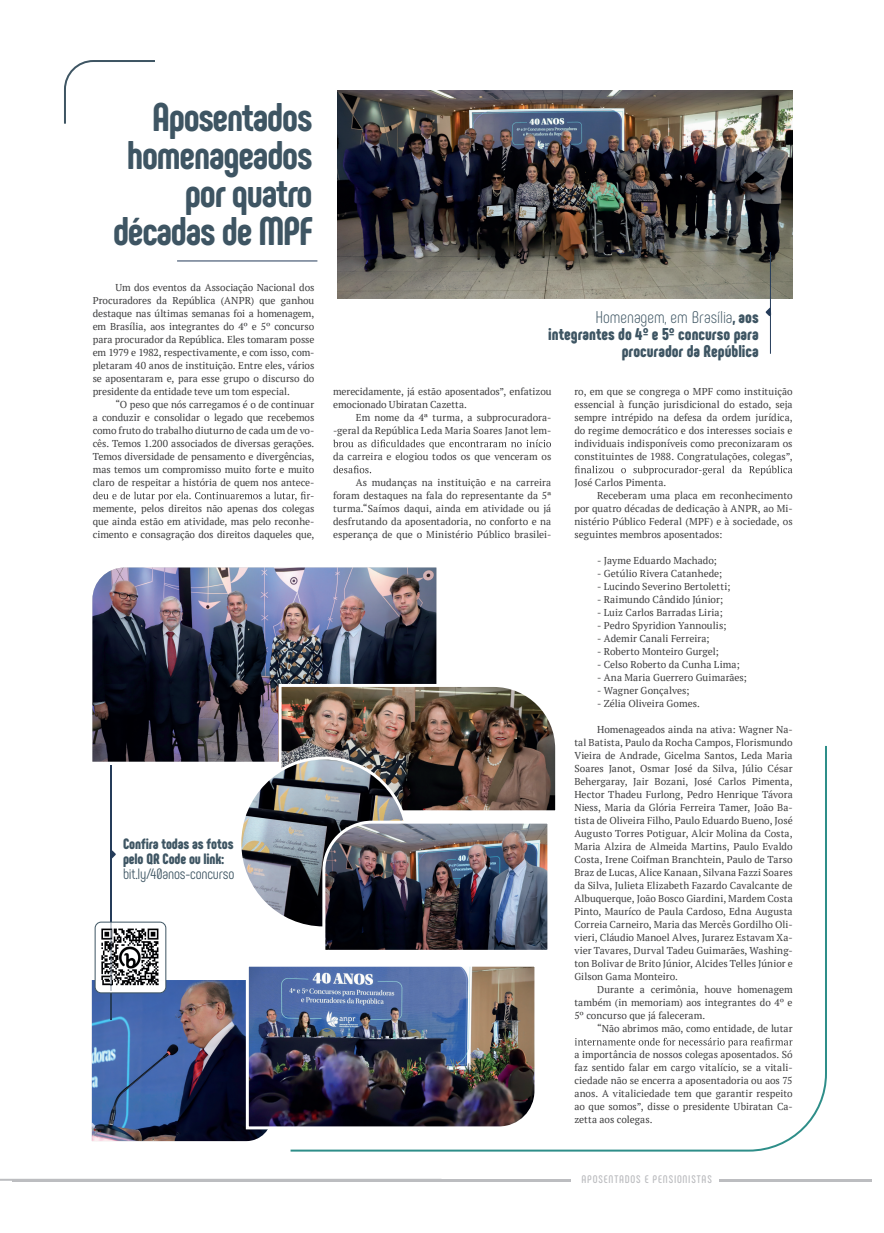
<style>
.page{position:relative;width:884px;height:1233px;background:#fff}
.page>*{position:absolute;margin:0;border:0;box-sizing:border-box;transform-origin:0 0}
.t1{font:800 40px/38px "Phenomena";letter-spacing:-.03em;color:#3e5563;text-align:right}
.t2{font:900 17px/17px "Phenomena";color:#3e5563;text-align:right}
.t3{font:900 15px/15px "Phenomena";letter-spacing:-.01em;color:#3e5563}
.t4{font:15px "Phenomena";letter-spacing:-.01em;color:#3e5563}
.t5{font:700 11px "Phenomena";letter-spacing:.075em;color:#bcbdc0}
.t6{font:10px/13px "PT Serif";color:#3e3e3f;text-align:justify}
.s1{font-weight:300}
.s2{font-family:"Gotham Narrow"}
</style>
<div class="page">
<hr style="left:0;top:1178px;width:441px;height:2px;background:#bcbdc0">
<svg style="left:290px;top:746px;width:537px;height:406px"></svg>
<hr style="left:719px;top:1179px;width:152px;height:2px;background:#bcbdc0">
<hr style="left:12px;top:1179px;width:559px;height:2px;background:#bcbdc0">
<img style="left:92px;top:567px;width:344px;height:194px">
<img style="left:337px;top:90px;width:455px;height:208px">
<svg style="left:93px;top:491px;width:221px;height:10px"></svg>
<svg style="left:64px;top:60px;width:91px;height:64px"></svg>
<hr style="left:177px;top:260px;width:140px;height:1px;background:#253c5a">
<svg style="left:333px;top:439px;width:218px;height:10px"></svg>
<svg style="left:333px;top:465px;width:38px;height:8px"></svg>
<svg style="left:575px;top:465px;width:217px;height:10px"></svg>
<svg style="left:575px;top:1037px;width:218px;height:10px"></svg>
<hr style="left:770px;top:252px;width:1px;height:102px;background:#253c5a">
<hr style="left:111px;top:765px;width:1px;height:225px;background:#253c5a">
<svg style="left:766px;top:307px;width:4px;height:10px"></svg>
<svg style="left:110px;top:849px;width:6px;height:10px"></svg>
<img style="left:95px;top:923px;width:71px;height:57px">
<img style="left:111px;top:923px;width:1px;height:57px">
<img style="left:92px;top:980px;width:176px;height:161px">
<div style="left:95px;top:921px;width:71px;height:72px;border:1px solid #3e5563;border-radius:6px"></div>
<img style="left:240px;top:758px;width:37px;height:154px">
<img style="left:277px;top:682px;width:283px;height:272px">
<img style="left:244px;top:962px;width:295px;height:168px">
<h1 class="t1" style="left:113px;top:98px;width:201px">Aposentados homenageados por quatro décadas de MPF</h1>
<p class="t6" style="left:93px;top:281px;width:223px;text-indent:23px">Um dos eventos da Associação Nacional dos Procuradores da República (ANPR) que ganhou destaque nas últimas semanas foi a homenagem, em Brasília, aos integrantes do 4º e 5º concurso para procurador da República. Eles tomaram posse em 1979 e 1982, respectivamente, e com isso, com&shy;pletaram 40 anos de instituição. Entre eles, vários se aposentaram e, para esse grupo o discurso do presidente da entidade teve um tom especial.</p>
<p class="t6" style="left:93px;top:398px;width:223px;text-indent:23px">“O peso que nós carregamos é o de continuar a conduzir e consolidar o legado que recebemos como fruto do trabalho diuturno de cada um de vo&shy;cês. Temos 1.200 associados de diversas gerações.<br>Temos diversidade de pensamento e divergências, mas temos um compromisso muito forte e muito claro de respeitar a história de quem nos antece-</p>
<p class="t6" style="left:93px;top:502px;width:223px">memente, pelos direitos não apenas dos colegas que ainda estão em atividade, mas pelo reconhe&shy;cimento e consagração dos direitos daqueles que,</p>
<h3 class="t3" style="left:123px;top:836px;width:112px">Confira todas as fotos pelo QR Code ou link:</h3>
<h3 class="t4" style="left:123px;top:865px;width:113px">bit.ly/40anos-concurso</h3>
<h2 class="t2" style="left:548px;top:308px;width:212px"><span class="s1">Homenagem, em Brasília</span>, aos integrantes do 4<span class="s2">º</span> e 5<span class="s2">º</span> concurso para procurador da República</h2>
<p class="t6" style="left:333px;top:385px;width:220px">merecidamente, já estão aposentados”, enfatizou emocionado Ubiratan Cazetta.</p>
<p class="t6" style="left:333px;top:411px;width:220px;text-align:right">Em nome da 4ª turma, a subprocuradora--geral da República Leda Maria Soares Janot lem-</p>
<p class="t6" style="left:333px;top:450px;width:220px">da carreira e elogiou todos os que venceram os</p>
<p class="t6" style="left:333px;top:476px;width:220px;text-indent:23px">As mudanças na instituição e na carreira foram destaques na fala do representante da 5ª turma.“Saímos daqui, ainda em atividade ou já desfrutando da aposentadoria, no conforto e na esperança de que o Ministério Público brasilei-</p>
<p class="t6" style="left:574px;top:385px;width:220px">ro, em que se congrega o MPF como instituição essencial à função jurisdicional do estado, seja sempre intrépido na defesa da ordem jurídica, do regime democrático e dos interesses sociais e individuais indisponíveis como preconizaram os constituintes de 1988. Congratulações, colegas”,</p>
<p class="t6" style="left:574px;top:476px;width:93px">José Carlos Pimenta.</p>
<p class="t6" style="left:597px;top:489px;width:197px">Receberam uma placa em reconhecimento</p>
<p class="t6" style="left:574px;top:502px;width:220px">por quatro décadas de dedicação à ANPR, ao Mi-</p>
<p class="t6" style="left:574px;top:515px;width:220px">nistério Público Federal (MPF) e à sociedade, os</p>
<p class="t6" style="left:574px;top:528px;width:150px">seguintes membros aposentados:</p>
<p class="t6" style="left:597px;top:554px;width:121px">- Jayme Eduardo Machado;</p>
<p class="t6" style="left:597px;top:567px;width:127px">- Getúlio Rivera Catanhede;</p>
<p class="t6" style="left:597px;top:580px;width:135px">- Lucindo Severino Bertoletti;</p>
<p class="t6" style="left:597px;top:593px;width:128px">- Raimundo Cândido Júnior;</p>
<p class="t6" style="left:597px;top:606px;width:127px">- Luiz Carlos Barradas Liria;</p>
<p class="t6" style="left:597px;top:619px;width:131px">- Pedro Spyridion Yannoulis;</p>
<p class="t6" style="left:597px;top:632px;width:114px">- Ademir Canali Ferreira;</p>
<p class="t6" style="left:597px;top:645px;width:123px">- Roberto Monteiro Gurgel;</p>
<p class="t6" style="left:597px;top:658px;width:144px">- Celso Roberto da Cunha Lima;</p>
<p class="t6" style="left:597px;top:671px;width:151px">- Ana Maria Guerrero Guimarães;</p>
<p class="t6" style="left:597px;top:684px;width:94px">- Wagner Gonçalves;</p>
<p class="t6" style="left:597px;top:697px;width:104px">- Zélia Oliveira Gomes.</p>
<p class="t6" style="left:574px;top:723px;width:220px;text-indent:23px">Homenageados ainda na ativa: Wagner Na&shy;tal Batista, Paulo da Rocha Campos, Florismundo Vieira de Andrade, Gicelma Santos, Leda Maria Soares Janot, Osmar José da Silva, Júlio César Behergaray, Jair Bozani, José Carlos Pimenta, Hector Thadeu Furlong, Pedro Henrique Távora Niess, Maria da Glória Ferreira Tamer, João Ba&shy;tista de Oliveira Filho, Paulo Eduardo Bueno, José Augusto Torres Potiguar, Alcir Molina da Costa, Maria Alzira de Almeida Martins, Paulo Evaldo Costa, Irene Coifman Branchtein, Paulo de Tarso Braz de Lucas, Alice Kanaan, Silvana Fazzi Soares da Silva, Julieta Elizabeth Fazardo Cavalcante de Albuquerque, João Bosco Giardini, Mardem Costa Pinto, Mauríco de Paula Cardoso, Edna Augusta Correia Carneiro, Maria das Mercês Gordilho Oli&shy;vieri, Cláudio Manoel Alves, Jurarez Estavam Xa&shy;vier Tavares, Durval Tadeu Guimarães, Washing&shy;ton Bolivar de Brito Júnior, Alcides Telles Júnior e Gilson Gama Monteiro.</p>
<p class="t6" style="left:574px;top:983px;width:220px;text-indent:23px">Durante a cerimônia, houve homenagem também (in memoriam) aos integrantes do 4º e 5º concurso que já faleceram.</p>
<p class="t6" style="left:597px;top:1022px;width:197px">“Não abrimos mão, como entidade, de lutar</p>
<p class="t6" style="left:574px;top:1048px;width:220px">a importância de nossos colegas aposentados. Só faz sentido falar em cargo vitalício, se a vitali&shy;ciedade não se encerra a aposentadoria ou aos 75 anos. A vitaliciedade tem que garantir respeito ao que somos”, disse o presidente Ubiratan Ca&shy;zetta aos colegas.</p>
<p class="t5" style="left:581px;top:1172px;width:132px">APOSENTADOS E PENSIONISTAS</p>
<p class="t5" style="left:643px;top:1172px;width:132px">APOSENTADOS E PENSIONISTAS</p>
</div>
